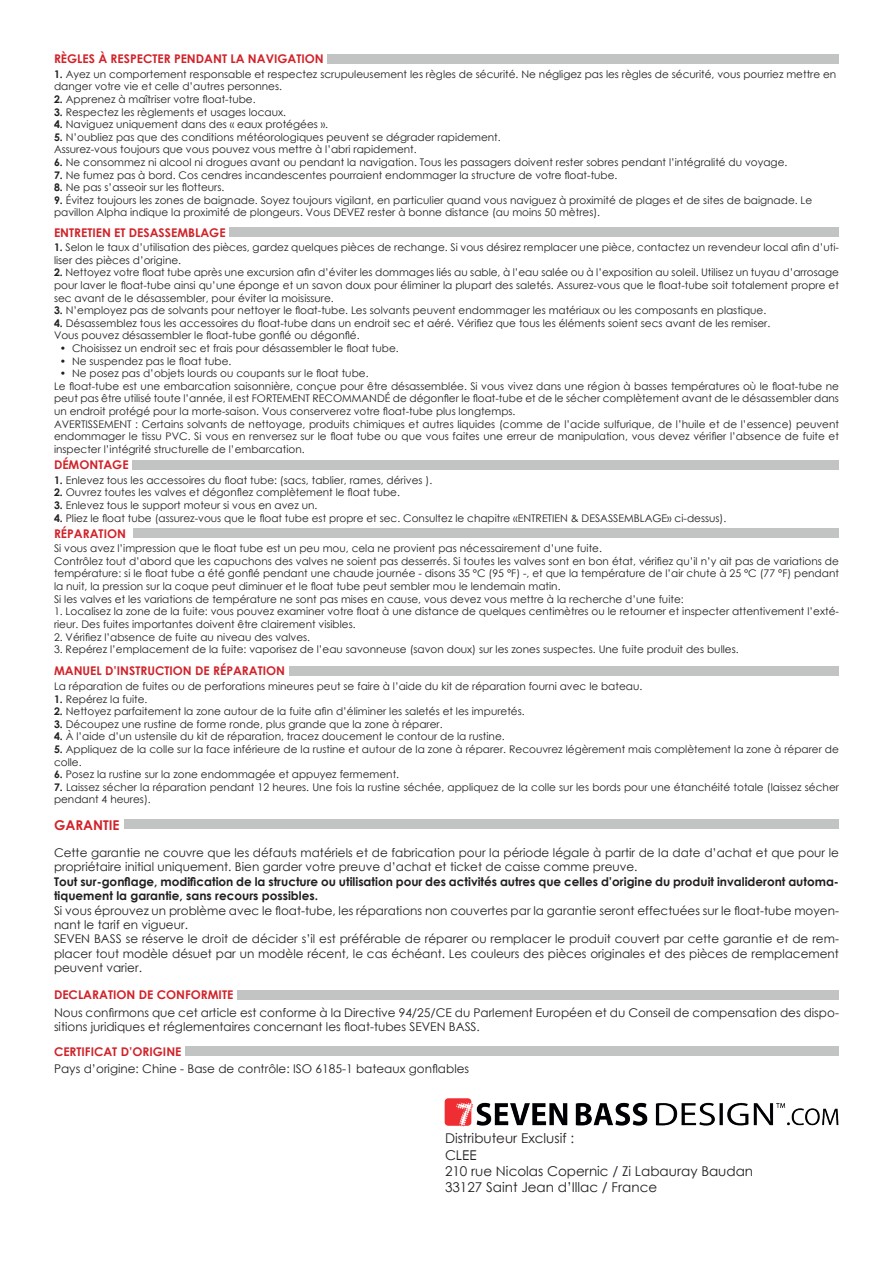
<style>
.page{position:relative;width:893px;height:1263px;background:#fff}
.page>*{position:absolute;margin:0;border:0;box-sizing:border-box;transform-origin:0 0}
.t1{font:13.5px/16.2px "Century Gothic";color:#231f20}
.t2{font:700 13.5px "Century Gothic";color:#d1232a}
.t3{font:12px/14.4px "Century Gothic";color:#231f20}
.t4{font:700 12px/14.4px "Century Gothic";color:#231f20}
.t5{font:700 12px "Century Gothic";color:#d1232a}
.t6{font:10.5px/12.6px "Century Gothic";color:#231f20}
.s1{font-weight:700}
</style>
<div class="page">
<div style="left:132px;top:460px;width:707px;height:9px;background:#c2c3c3"></div>
<div style="left:327px;top:54px;width:512px;height:9px;background:#c2c3c3"></div>
<div style="left:230px;top:227px;width:609px;height:10px;background:#c2c3c3"></div>
<div style="left:134px;top:529px;width:705px;height:9px;background:#c2c3c3"></div>
<div style="left:289px;top:666px;width:550px;height:9px;background:#c2c3c3"></div>
<div style="left:125px;top:820px;width:714px;height:9px;background:#c2c3c3"></div>
<div style="left:237px;top:990px;width:602px;height:9px;background:#c2c3c3"></div>
<div style="left:185px;top:1046px;width:654px;height:9px;background:#c2c3c3"></div>
<img style="left:444px;top:1098px;width:395px;height:29px">
<p class="t5" style="left:54px;top:50px;width:271px">RÈGLES À RESPECTER PENDANT LA NAVIGATION</p>
<p class="t6" style="left:54px;top:67px;width:784px"><span class="s1">1.</span> Ayez un comportement responsable et respectez scrupuleusement les règles de sécurité. Ne négligez pas les règles de sécurité, vous pourriez mettre en danger votre vie et celle d’autres personnes.</p>
<p class="t6" style="left:54px;top:93px;width:203px"><span class="s1">2.</span> Apprenez à maîtriser votre float-tube.</p>
<p class="t6" style="left:54px;top:105px;width:234px"><span class="s1">3.</span> Respectez les règlements et usages locaux.</p>
<p class="t6" style="left:54px;top:118px;width:276px"><span class="s1">4.</span> Naviguez uniquement dans des « eaux protégées ».</p>
<p class="t6" style="left:54px;top:130px;width:448px"><span class="s1">5.</span> N’oubliez pas que des conditions météorologiques peuvent se dégrader rapidement.<br>Assurez-vous toujours que vous pouvez vous mettre à l’abri rapidement.</p>
<p class="t6" style="left:54px;top:156px;width:735px"><span class="s1">6.</span> Ne consommez ni alcool ni drogues avant ou pendant la navigation. Tous les passagers doivent rester sobres pendant l’intégralité du voyage.</p>
<p class="t6" style="left:54px;top:168px;width:565px"><span class="s1">7.</span> Ne fumez pas à bord. Cos cendres incandescentes pourraient endommager la structure de votre float-tube.</p>
<p class="t6" style="left:54px;top:181px;width:172px"><span class="s1">8.</span> Ne pas s’asseoir sur les flotteurs.</p>
<p class="t6" style="left:54px;top:193px;width:760px"><span class="s1">9.</span> Évitez toujours les zones de baignade. Soyez toujours vigilant, en particulier quand vous naviguez à proximité de plages et de sites de baignade. Le pavillon Alpha indique la proximité de plongeurs. Vous DEVEZ rester à bonne distance (au moins 50 mètres).</p>
<p class="t5" style="left:54px;top:223px;width:173px">ENTRETIEN ET DESASSEMBLAGE</p>
<p class="t6" style="left:54px;top:241px;width:786px"><span class="s1">1.</span> Selon le taux d’utilisation des pièces, gardez quelques pièces de rechange. Si vous désirez remplacer une pièce, contactez un revendeur local afin d’uti&shy;liser des pièces d’origine.</p>
<p class="t6" style="left:54px;top:266px;width:786px;text-align:justify"><span class="s1">2.</span> Nettoyez votre float tube après une excursion afin d’éviter les dommages liés au sable, à l’eau salée ou à l’exposition au soleil. Utilisez un tuyau d’arrosage pour laver le float-tube ainsi qu’une éponge et un savon doux pour éliminer la plupart des saletés. Assurez-vous que le float-tube soit totalement propre et sec avant de le désassembler, pour éviter la moisissure.</p>
<p class="t6" style="left:54px;top:304px;width:714px"><span class="s1">3.</span> N’employez pas de solvants pour nettoyer le float-tube. Les solvants peuvent endommager les matériaux ou les composants en plastique.</p>
<p class="t6" style="left:54px;top:317px;width:718px"><span class="s1">4.</span> Désassemblez tous les accessoires du float-tube dans un endroit sec et aéré. Vérifiez que tous les éléments soient secs avant de les remiser.<br>Vous pouvez désassembler le float-tube gonflé ou dégonflé.</p>
<p class="t6" style="left:60px;top:342px;width:340px">• Choisissez un endroit sec et frais pour désassembler le float tube.</p>
<p class="t6" style="left:60px;top:354px;width:173px">• Ne suspendez pas le float tube.</p>
<p class="t6" style="left:54px;top:367px;width:786px;text-indent:6px">• Ne posez pas d’objets lourds ou coupants sur le float tube.<br>Le float-tube est une embarcation saisonnière, conçue pour être désassemblée. Si vous vivez dans une région à basses températures où le float-tube ne peut pas être utilisé toute l’année, il est FORTEMENT RECOMMANDÉ de dégonfler le float-tube et de le sécher complètement avant de le désassembler dans un endroit protégé pour la morte-saison. Vous conserverez votre float-tube plus longtemps.<br>AVERTISSEMENT : Certains solvants de nettoyage, produits chimiques et autres liquides (comme de l’acide sulfurique, de l’huile et de l’essence) peuvent endommager le tissu PVC. Si vous en renversez sur le float tube ou que vous faites une erreur de manipulation, vous devez vérifier l’absence de fuite et inspecter l’intégrité structurelle de l’embarcation.</p>
<p class="t5" style="left:54px;top:456px;width:76px">DÉMONTAGE</p>
<p class="t6" style="left:54px;top:474px;width:380px"><span class="s1">1.</span> Enlevez tous les accessoires du float tube: (sacs, tablier, rames, dérives ).</p>
<p class="t6" style="left:54px;top:486px;width:348px"><span class="s1">2.</span> Ouvrez toutes les valves et dégonflez complètement le float tube.</p>
<p class="t6" style="left:54px;top:499px;width:265px"><span class="s1">3.</span> Enlevez tous le support moteur si vous en avez un.</p>
<p class="t6" style="left:54px;top:511px;width:674px"><span class="s1">4.</span> Pliez le float tube (assurez-vous que le float tube est propre et sec. Consultez le chapitre «ENTRETIEN &amp; DESASSEMBLAGE» ci-dessus).</p>
<p class="t5" style="left:54px;top:524px;width:73px">RÉPARATION</p>
<p class="t6" style="left:54px;top:542px;width:786px">Si vous avez l’impression que le float tube est un peu mou, cela ne provient pas nécessairement d’une fuite.<br>Contrôlez tout d’abord que les capuchons des valves ne soient pas desserrés. Si toutes les valves sont en bon état, vérifiez qu’il n’y ait pas de variations de température: si le float tube a été gonflé pendant une chaude journée - disons 35 °C (95 °F) -, et que la température de l’air chute à 25 °C (77 °F) pendant la nuit, la pression sur la coque peut diminuer et le float tube peut sembler mou le lendemain matin.<br>Si les valves et les variations de température ne sont pas mises en cause, vous devez vous mettre à la recherche d’une fuite:</p>
<p class="t6" style="left:54px;top:605px;width:786px">1. Localisez la zone de la fuite: vous pouvez examiner votre float à une distance de quelques centimètres ou le retourner et inspecter attentivement l’exté&shy;rieur. Des fuites importantes doivent être clairement visibles.</p>
<p class="t6" style="left:54px;top:630px;width:258px">2. Vérifiez l’absence de fuite au niveau des valves.</p>
<p class="t6" style="left:54px;top:643px;width:686px">3. Repérez l’emplacement de la fuite: vaporisez de l’eau savonneuse (savon doux) sur les zones suspectes. Une fuite produit des bulles.</p>
<p class="t5" style="left:54px;top:662px;width:233px">MANUEL D’INSTRUCTION DE RÉPARATION</p>
<p class="t6" style="left:54px;top:680px;width:590px">La réparation de fuites ou de perforations mineures peut se faire à l’aide du kit de réparation fourni avec le bateau.</p>
<p class="t6" style="left:54px;top:692px;width:95px"><span class="s1">1.</span> Repérez la fuite.</p>
<p class="t6" style="left:54px;top:705px;width:472px"><span class="s1">2.</span> Nettoyez parfaitement la zone autour de la fuite afin d’éliminer les saletés et les impuretés.</p>
<p class="t6" style="left:54px;top:718px;width:390px"><span class="s1">3.</span> Découpez une rustine de forme ronde, plus grande que la zone à réparer.</p>
<p class="t6" style="left:54px;top:730px;width:452px"><span class="s1">4.</span> À l’aide d’un ustensile du kit de réparation, tracez doucement le contour de la rustine.</p>
<p class="t6" style="left:54px;top:743px;width:786px"><span class="s1">5.</span> Appliquez de la colle sur la face inférieure de la rustine et autour de la zone à réparer. Recouvrez légèrement mais complètement la zone à réparer de colle.</p>
<p class="t6" style="left:54px;top:768px;width:347px"><span class="s1">6.</span> Posez la rustine sur la zone endommagée et appuyez fermement.</p>
<p class="t6" style="left:54px;top:781px;width:786px"><span class="s1">7.</span> Laissez sécher la réparation pendant 12 heures. Une fois la rustine séchée, appliquez de la colle sur les bords pour une étanchéité totale (laissez sécher pendant 4 heures).</p>
<p class="t2" style="left:54px;top:815px;width:67px">GARANTIE</p>
<p class="t3" style="left:54px;top:845px;width:786px">Cette garantie ne couvre que les défauts matériels et de fabrication pour la période légale à partir de la date d’achat et que pour le propriétaire initial uniquement. Bien garder votre preuve d’achat et ticket de caisse comme preuve.</p>
<p class="t4" style="left:54px;top:874px;width:786px">Tout sur-gonflage, modification de la structure ou utilisation pour des activités autres que celles d’origine du produit invalideront automa&shy;tiquement la garantie, sans recours possibles.</p>
<p class="t3" style="left:54px;top:903px;width:786px">Si vous éprouvez un problème avec le float-tube, les réparations non couvertes par la garantie seront effectuées sur le float-tube moyen&shy;nant le tarif en vigueur.<br>SEVEN BASS se réserve le droit de décider s’il est préférable de réparer ou remplacer le produit couvert par cette garantie et de rem&shy;placer tout modèle désuet par un modèle récent, le cas échéant. Les couleurs des pièces originales et des pièces de remplacement peuvent varier.</p>
<p class="t5" style="left:54px;top:985px;width:181px">DECLARATION DE CONFORMITE</p>
<p class="t3" style="left:54px;top:1005px;width:786px">Nous confirmons que cet article est conforme à la Directive 94/25/CE du Parlement Européen et du Conseil de compensation des dispo&shy;sitions juridiques et réglementaires concernant les float-tubes SEVEN BASS.</p>
<p class="t5" style="left:54px;top:1042px;width:129px">CERTIFICAT D’ORIGINE</p>
<p class="t3" style="left:54px;top:1062px;width:417px">Pays d’origine: Chine - Base de contrôle: ISO 6185-1 bateaux gonflables</p>
<p class="t1" style="left:445px;top:1130px;width:310px">Distributeur Exclusif :<br>CLEE<br>210 rue Nicolas Copernic / Zi Labauray Baudan<br>33127 Saint Jean d’Illac / France</p>
</div>
